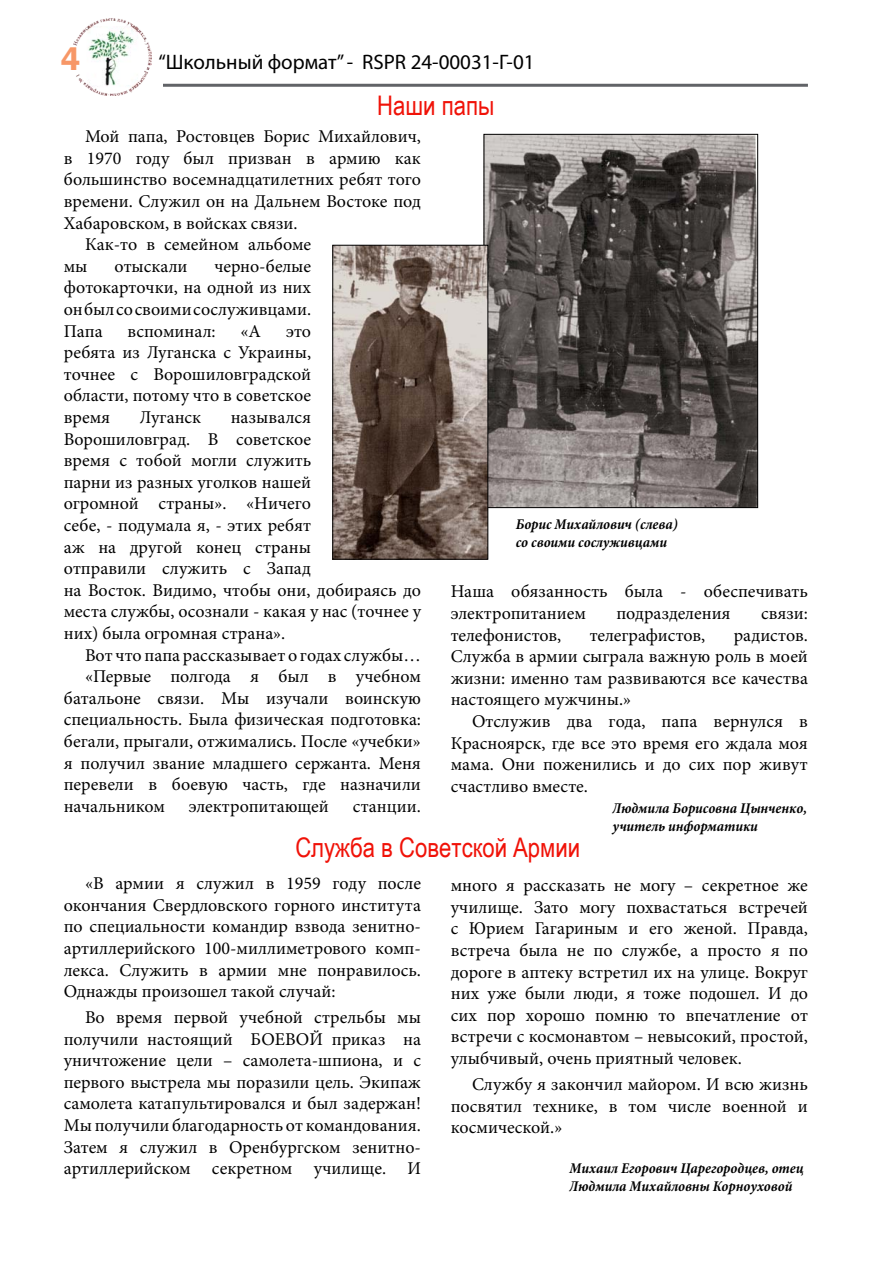
<style>
.page{position:relative;width:893px;height:1263px;background:#fff}
.page>*{position:absolute;margin:0;border:0;box-sizing:border-box;transform-origin:0 0}
.t1{font:600 33px "Franklin Gothic";color:#f79767}
.t2{font:27px "Arial Narrow";color:#f01208}
.t3{font:21px "Myriad Pro";color:#000}
.t4{font:18px/21.6px "Minion Pro";color:#000;text-align:justify}
.t5{font:italic 700 condensed 15px/18px "Minion Pro";color:#000}
</style>
<div class="page">
<img style="left:74px;top:18px;width:78px;height:78px">
<hr style="left:163px;top:84px;width:645px;height:3px;background:#616367">
<img style="left:486px;top:136px;width:270px;height:370px">
<img style="left:334px;top:247px;width:152px;height:311px">
<div style="left:332px;top:245px;width:156px;height:315px;border:1px solid #000"></div>
<h1 class="t1" style="left:61px;top:39px;width:21px">4</h1>
<p class="t3" style="left:158px;top:49px;width:378px">“Школьный формат” - RSPR 24-00031-Г-01</p>
<h2 class="t2" style="left:377px;top:86px;width:119px">Наши папы</h2>
<p class="t4" style="left:85px;top:126px;width:337px">Мой папа, Ростовцев Борис Михайлович,</p>
<p class="t4" style="left:64px;top:147px;width:359px">в 1970 году был призван в армию как</p>
<p class="t4" style="left:64px;top:169px;width:359px">большинство восемнадцатилетних ребят того</p>
<p class="t4" style="left:64px;top:190px;width:359px">времени. Служил он на Дальнем Востоке под</p>
<p class="t4" style="left:64px;top:212px;width:235px">Хабаровском, в войсках связи.</p>
<p class="t4" style="left:85px;top:234px;width:228px">Как-то в семейном альбоме</p>
<p class="t4" style="left:64px;top:255px;width:25px">мы</p>
<p class="t4" style="left:114px;top:255px;width:75px">отыскали</p>
<p class="t4" style="left:64px;top:255px;width:249px;text-indent:151px">черно-белые фотокарточки, на одной из них он был со своими сослуживцами.<br>Папа</p>
<p class="t4" style="left:128px;top:320px;width:90px">вспоминал:</p>
<p class="t4" style="left:241px;top:320px;width:22px">«А</p>
<p class="t4" style="left:64px;top:320px;width:249px;text-indent:222px">это ребята из Луганска с Украины, точнее с Ворошиловградской области, потому что в советское время</p>
<p class="t4" style="left:140px;top:406px;width:63px">Луганск</p>
<p class="t4" style="left:64px;top:406px;width:359px;text-align:left;text-indent:167px">назывался<br>Ворошиловград. В советское<br>время с тобой могли служить<br>парни из разных уголков нашей<br>огромной страны». «Ничего<br>себе, - подумала я, - этих ребят<br>аж на другой конец страны<br>отправили служить с Запад<br>на Восток. Видимо, чтобы они, добираясь до места службы, осознали - какая у нас (точнее у них) была огромная страна».</p>
<p class="t4" style="left:85px;top:644px;width:337px">Вот что папа рассказывает о годах службы…</p>
<p class="t4" style="left:85px;top:666px;width:337px">«Первые полгода я был в учебном</p>
<p class="t4" style="left:64px;top:687px;width:359px">батальоне связи. Мы изучали воинскую</p>
<p class="t4" style="left:64px;top:709px;width:359px">специальность. Была физическая подготовка:</p>
<p class="t4" style="left:64px;top:730px;width:359px">бегали, прыгали, отжимались. После «учебки»</p>
<p class="t4" style="left:64px;top:752px;width:359px">я получил звание младшего сержанта. Меня</p>
<p class="t4" style="left:64px;top:774px;width:359px">перевели в боевую часть, где назначили</p>
<p class="t4" style="left:64px;top:795px;width:103px">начальником</p>
<p class="t4" style="left:189px;top:795px;width:142px">электропитающей</p>
<p class="t4" style="left:353px;top:795px;width:70px">станции.</p>
<p class="t5" style="left:516px;top:515px;width:164px">Борис Михайлович (слева) со своими сослуживцами</p>
<p class="t4" style="left:451px;top:581px;width:359px">Наша обязанность была - обеспечивать электропитанием</p>
<p class="t4" style="left:616px;top:602px;width:116px">подразделения</p>
<p class="t4" style="left:761px;top:602px;width:48px">связи:</p>
<p class="t4" style="left:451px;top:624px;width:112px">телефонистов,</p>
<p class="t4" style="left:590px;top:624px;width:117px">телеграфистов,</p>
<p class="t4" style="left:451px;top:624px;width:359px;text-indent:283px">радистов.<br>Служба в армии сыграла важную роль в моей жизни: именно там развиваются все качества настоящего мужчины.»</p>
<p class="t4" style="left:451px;top:710px;width:359px;text-indent:21px">Отслужив два года, папа вернулся в Красноярск, где все это время его ждала моя мама. Они поженились и до сих пор живут счастливо вместе.</p>
<p class="t5" style="left:612px;top:798px;width:196px">Людмила Борисовна Цынченко, учитель информатики</p>
<h2 class="t2" style="left:295px;top:828px;width:286px">Служба в Советской Армии</h2>
<p class="t4" style="left:64px;top:873px;width:359px;text-indent:21px">«В армии я служил в 1959 году после окончания Свердловского горного института по специальности командир взвода зенитно&shy;артиллерийского 100-миллиметрового комп&shy;лекса. Служить в армии мне понравилось.<br>Однажды произошел такой случай:</p>
<p class="t4" style="left:64px;top:1006px;width:359px;text-indent:21px">Во время первой учебной стрельбы мы получили настоящий БОЕВОЙ приказ на уничтожение цели – самолета-шпиона, и с первого выстрела мы поразили цель. Экипаж самолета катапультировался и был задержан!<br>Мы получили благодарность от командования.<br>Затем я служил в Оренбургском зенитно&shy;артиллерийском секретном училище. И</p>
<p class="t4" style="left:451px;top:875px;width:359px">много я рассказать не могу – секретное же училище. Зато могу похвастаться встречей с Юрием Гагариным и его женой. Правда, встреча была не по службе, а просто я по дороге в аптеку встретил их на улице. Вокруг них уже были люди, я тоже подошел. И до сих пор хорошо помню то впечатление от встречи с космонавтом – невысокий, простой, улыбчивый, очень приятный человек.</p>
<p class="t4" style="left:451px;top:1073px;width:359px;text-indent:21px">Службу я закончил майором. И всю жизнь посвятил технике, в том числе военной и космической.»</p>
<p class="t5" style="left:569px;top:1159px;width:236px">Михаил Егорович Царегородцев, отец<br>Людмила Михайловны Корноуховой</p>
</div>
